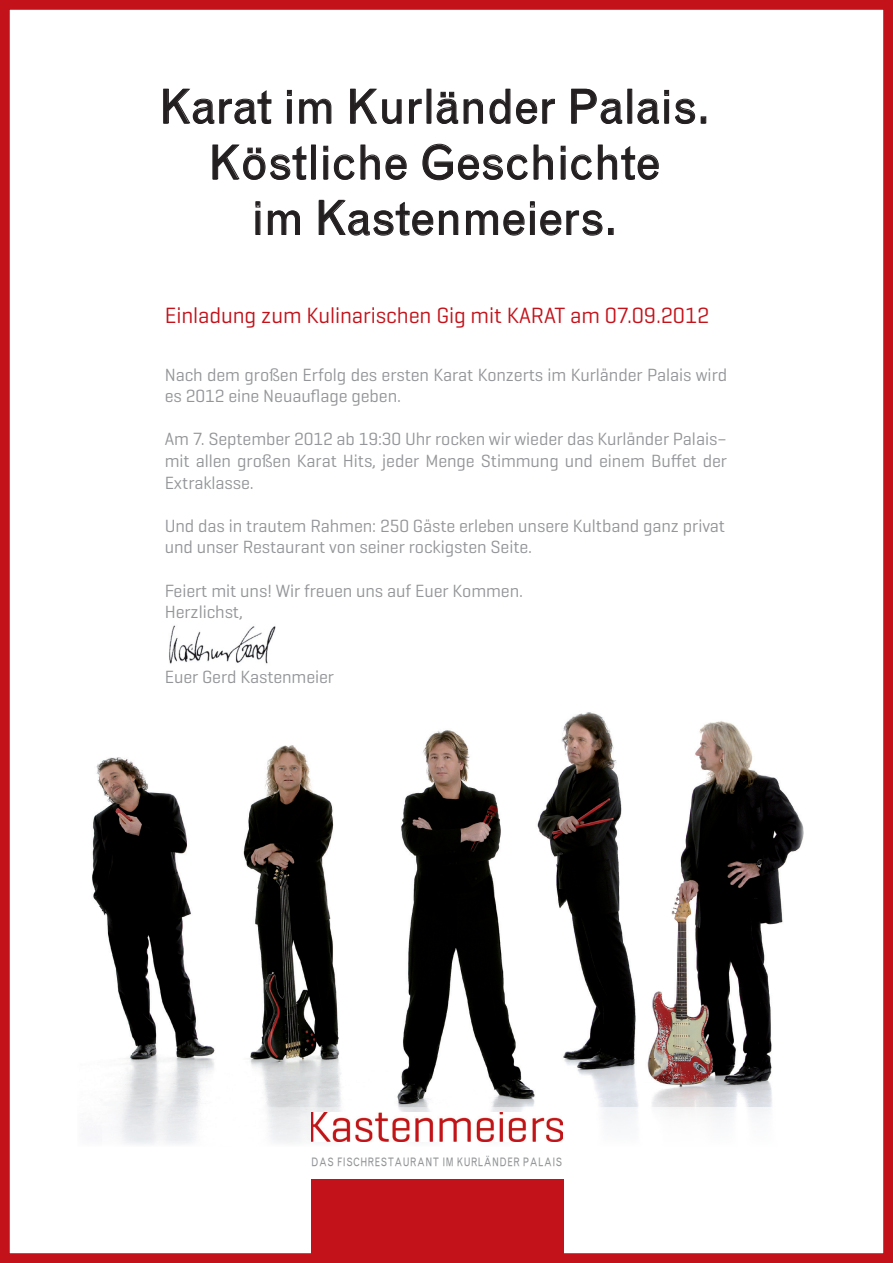
<style>
.page{position:relative;width:893px;height:1263px;background:#fff}
.page>*{position:absolute;margin:0;border:0;box-sizing:border-box;transform-origin:0 0}
.t1{font:46.5px/55.8px "Grotesque";letter-spacing:-.005em;color:#231f20;text-align:center}
.t2{font:22.5px "Geogrotesque";letter-spacing:-.005em;color:#c4121a}
.t3{font:18px/21.6px "Geogrotesque";letter-spacing:-.005em;color:#939598}
.t4{font:11.55px "Grotesque";letter-spacing:.05em;color:#939598;scale:.8 1}
</style>
<div class="page">
<img style="left:92px;top:712px;width:712px;height:396px">
<div style="left:0;top:0;width:893px;height:1263px;border:10px solid #c4121a"></div>
<svg style="left:163px;top:89px;width:108px;height:35px"></svg>
<svg style="left:287px;top:90px;width:4px;height:6px"></svg>
<div style="left:287px;top:100px;width:4px;height:23px;border:1px solid #231f20"></div>
<svg style="left:299px;top:99px;width:32px;height:24px"></svg>
<svg style="left:350px;top:89px;width:51px;height:35px"></svg>
<svg style="left:409px;top:99px;width:12px;height:24px"></svg>
<svg style="left:437px;top:92px;width:21px;height:32px"></svg>
<svg style="left:464px;top:99px;width:19px;height:24px"></svg>
<svg style="left:490px;top:89px;width:20px;height:35px"></svg>
<svg style="left:516px;top:99px;width:39px;height:25px"></svg>
<svg style="left:571px;top:89px;width:51px;height:35px"></svg>
<svg style="left:638px;top:99px;width:21px;height:25px"></svg>
<svg style="left:665px;top:90px;width:4px;height:6px"></svg>
<div style="left:665px;top:100px;width:4px;height:23px;border:1px solid #231f20"></div>
<svg style="left:675px;top:99px;width:20px;height:25px"></svg>
<svg style="left:701px;top:117px;width:5px;height:6px"></svg>
<svg style="left:213px;top:145px;width:93px;height:35px"></svg>
<div style="left:311px;top:145px;width:5px;height:34px;border:1px solid #231f20"></div>
<svg style="left:324px;top:146px;width:4px;height:5px"></svg>
<svg style="left:334px;top:155px;width:20px;height:25px"></svg>
<svg style="left:361px;top:145px;width:19px;height:34px"></svg>
<svg style="left:386px;top:155px;width:20px;height:25px"></svg>
<svg style="left:423px;top:144px;width:105px;height:36px"></svg>
<svg style="left:534px;top:145px;width:19px;height:34px"></svg>
<svg style="left:561px;top:146px;width:4px;height:5px"></svg>
<div style="left:561px;top:155px;width:4px;height:24px;border:1px solid #231f20"></div>
<svg style="left:571px;top:155px;width:21px;height:25px"></svg>
<svg style="left:598px;top:145px;width:61px;height:35px"></svg>
<svg style="left:256px;top:202px;width:4px;height:5px"></svg>
<svg style="left:268px;top:211px;width:32px;height:24px"></svg>
<svg style="left:319px;top:201px;width:114px;height:34px"></svg>
<svg style="left:439px;top:211px;width:19px;height:24px"></svg>
<svg style="left:466px;top:211px;width:32px;height:24px"></svg>
<svg style="left:504px;top:211px;width:20px;height:24px"></svg>
<svg style="left:530px;top:202px;width:4px;height:5px"></svg>
<div style="left:530px;top:211px;width:4px;height:24px;border:1px solid #231f20"></div>
<svg style="left:540px;top:211px;width:21px;height:24px"></svg>
<svg style="left:567px;top:210px;width:35px;height:25px"></svg>
<svg style="left:608px;top:228px;width:5px;height:7px"></svg>
<img style="left:169px;top:625px;width:107px;height:39px">
<div style="left:311px;top:1180px;width:253px;height:83px;background:#c4121a"></div>
<img style="left:311px;top:1112px;width:251px;height:29px">
<h1 class="t1" style="left:159px;top:79px;width:552px">Karat im Kurländer Palais.<br>Köstliche Geschichte<br>im Kastenmeiers.</h1>
<p class="t2" style="left:165px;top:301px;width:546px">Einladung zum Kulinarischen Gig mit KARAT am 07.09.2012</p>
<p class="t3" style="left:165px;top:363px;width:564px">Nach dem großen Erfolg des ersten Karat Konzerts im Kurländer Palais wird es 2012 eine Neuauflage geben.</p>
<p class="t3" style="left:165px;top:428px;width:564px;text-align:justify">Am 7. September 2012 ab 19:30 Uhr rocken wir wieder das Kurländer Palais– mit allen großen Karat Hits, jeder Menge Stimmung und einem Buffet der Extraklasse.</p>
<p class="t3" style="left:165px;top:514px;width:562px">Und das in trautem Rahmen: 250 Gäste erleben unsere Kultband ganz privat und unser Restaurant von seiner rockigsten Seite.</p>
<p class="t3" style="left:165px;top:579px;width:360px">Feiert mit uns! Wir freuen uns auf Euer Kommen.<br>Herzlichst,</p>
<p class="t3" style="left:165px;top:666px;width:171px">Euer Gerd Kastenmeier</p>
<p class="t4" style="left:311px;top:1155px;width:315px">DAS FISCHRESTAURANT IM KURLÄNDER PALAIS</p>
</div>
